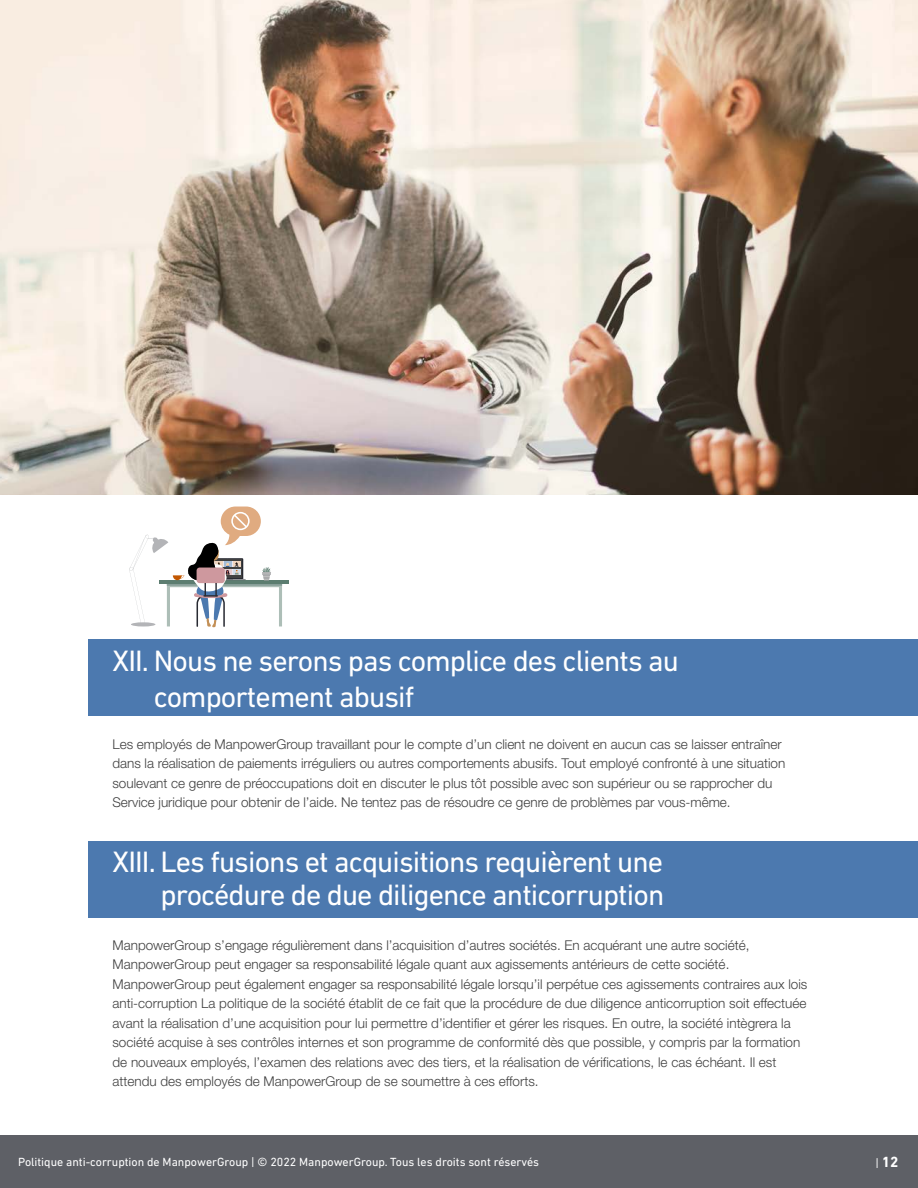
<style>
.page{position:relative;width:918px;height:1188px;background:#fff}
.page>*{position:absolute;margin:0;border:0;box-sizing:border-box;transform-origin:0 0}
.t1{font:30px/36px "DIN Next LT Pro";letter-spacing:-.03em;color:#fff}
.t2{font:700 15px "DIN Next LT Pro";color:#fff}
.t3{font:300 13.5px/19.5px "Helvetica Neue LT Std";color:#404040}
.t4{font:12px "DIN Next LT Pro";color:#fff}
.s1{font-weight:400;font-size:12px}
</style>
<div class="page">
<img style="left:0;top:0;width:918px;height:495px">
<div style="left:88px;top:639px;width:830px;height:77px;background:#4c79af"></div>
<div style="left:88px;top:841px;width:830px;height:77px;background:#4c79af"></div>
<hr style="left:160px;top:580px;width:129px;height:4px;background:#5c7d70">
<svg style="left:129px;top:507px;width:153px;height:120px"></svg>
<div style="left:0;top:1136px;width:918px;height:52px;background:#5e6066"></div>
<h1 class="t1" style="left:154px;top:642px;width:527px;text-indent:-41px">XII. Nous ne serons pas complice des clients au comportement abusif</h1>
<p class="t3" style="left:112px;top:734px;width:674px">Les employés de ManpowerGroup travaillant pour le compte d’un client ne doivent en aucun cas se laisser entraîner dans la réalisation de paiements irréguliers ou autres comportements abusifs. Tout employé confronté à une situation soulevant ce genre de préoccupations doit en discuter le plus tôt possible avec son supérieur ou se rapprocher du Service juridique pour obtenir de l’aide. Ne tentez pas de résoudre ce genre de problèmes par vous-même.</p>
<h1 class="t1" style="left:112px;top:845px;width:553px;line-height:33px;text-align:right">XIII. Les fusions et acquisitions requièrent une procédure de due diligence anticorruption</h1>
<p class="t3" style="left:112px;top:935px;width:696px">ManpowerGroup s’engage régulièrement dans l’acquisition d’autres sociétés. En acquérant une autre société, ManpowerGroup peut engager sa responsabilité légale quant aux agissements antérieurs de cette société.<br>ManpowerGroup peut également engager sa responsabilité légale lorsqu’il perpétue ces agissements contraires aux lois anti-corruption La politique de la société établit de ce fait que la procédure de due diligence anticorruption soit effectuée avant la réalisation d’une acquisition pour lui permettre d’identifier et gérer les risques. En outre, la société intègrera la société acquise à ses contrôles internes et son programme de conformité dès que possible, y compris par la formation de nouveaux employés, l’examen des relations avec des tiers, et la réalisation de vérifications, le cas échéant. Il est attendu des employés de ManpowerGroup de se soumettre à ces efforts.</p>
<p class="t4" style="left:18px;top:1155px;width:523px">Politique anti-corruption de ManpowerGroup | © 2022 ManpowerGroup. Tous les droits sont réservés</p>
<p class="t2" style="left:875px;top:1153px;width:25px"><span class="s1">|</span> 12</p>
</div>
